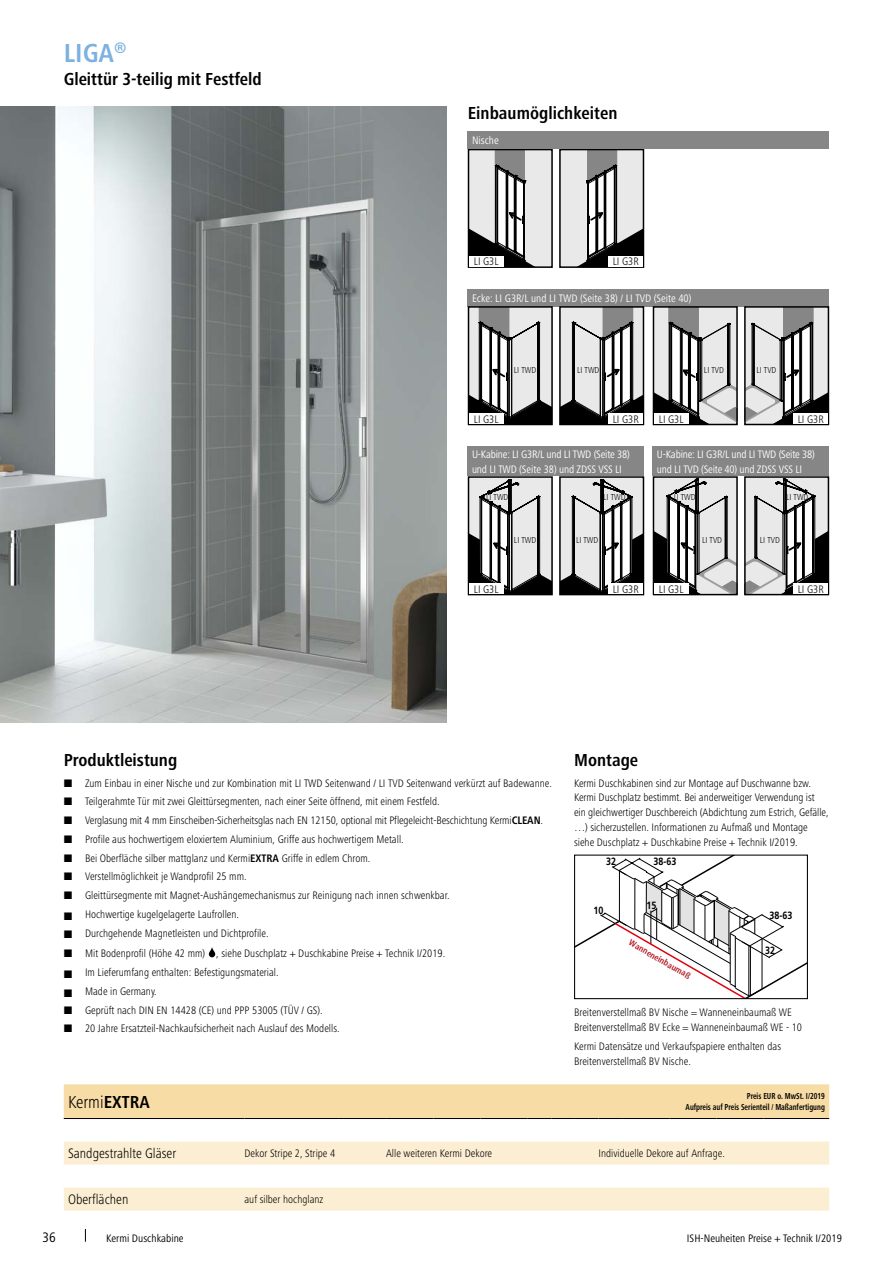
<style>
.page{position:relative;width:893px;height:1263px;background:#fff}
.page>*{position:absolute;margin:0;border:0;box-sizing:border-box;transform-origin:0 0}
.t1{font:700 condensed 27px "Frutiger Next LTW1 G";color:#7cb1e0}
.t2{font:700 condensed 18px "Frutiger Next LTW1 G";color:#000}
.t3{font:300 condensed 18px "Frutiger Next LTW1 G";color:#000}
.t4{font:300 condensed 14.25px "Frutiger Next LTW1 G";color:#000}
.t5{font:condensed 14.25px "Frutiger Next LTW1 G";color:#000}
.t6{font:300 condensed 11.25px/18.8px "Frutiger Next LTW1 G";color:#000}
.t7{font:condensed 11.25px/14.9px "Frutiger Next LTW1 G";letter-spacing:-.015em;color:#fff}
.t8{font:condensed 11.25px "Frutiger Next LTW1 G";color:#000}
.t9{font:700 10.5px "Frutiger LT Com";color:#000;scale:.85 1}
.t10{font:700 condensed 9px/10.6px "Frutiger Next LTW1 G";color:#000;text-align:right;scale:.85 1}
.t11{font:300 condensed 9px "Frutiger Next LTW1 G";color:#000}
.t12{font:700 condensed 9px "Frutiger Next LTW1 G";color:#b51b26}
.s1{font-weight:700}
</style>
<div class="page">
<svg style="left:85px;top:1229px;width:1px;height:13px"></svg>
<img style="left:0;top:106px;width:446px;height:617px">
<svg style="left:562px;top:152px;width:79px;height:113px"></svg>
<div style="left:559px;top:149px;width:85px;height:119px;border:2px solid #000"></div>
<div style="left:609px;top:256px;width:34px;height:10px;background:#fff"></div>
<svg style="left:471px;top:152px;width:79px;height:113px"></svg>
<div style="left:468px;top:149px;width:85px;height:119px;border:2px solid #000"></div>
<div style="left:469px;top:256px;width:34px;height:10px;background:#fff"></div>
<svg style="left:209px;top:947px;width:6px;height:10px"></svg>
<div style="left:468px;top:132px;width:361px;height:17px;background:#868686"></div>
<svg style="left:576px;top:856px;width:230px;height:141px"></svg>
<div style="left:574px;top:854px;width:234px;height:145px;border:1px solid #000"></div>
<div style="left:468px;top:289px;width:361px;height:17px;background:#868686"></div>
<svg style="left:562px;top:309px;width:79px;height:113px"></svg>
<div style="left:559px;top:306px;width:85px;height:119px;border:2px solid #000"></div>
<div style="left:609px;top:413px;width:34px;height:11px;background:#fff"></div>
<svg style="left:471px;top:309px;width:79px;height:113px"></svg>
<div style="left:468px;top:306px;width:85px;height:119px;border:2px solid #000"></div>
<div style="left:469px;top:413px;width:34px;height:11px;background:#fff"></div>
<svg style="left:747px;top:309px;width:79px;height:113px"></svg>
<div style="left:744px;top:306px;width:85px;height:119px;border:2px solid #000"></div>
<div style="left:794px;top:413px;width:34px;height:11px;background:#fff"></div>
<svg style="left:656px;top:309px;width:79px;height:113px"></svg>
<div style="left:653px;top:306px;width:85px;height:119px;border:2px solid #000"></div>
<div style="left:654px;top:413px;width:34px;height:11px;background:#fff"></div>
<div style="left:468px;top:446px;width:176px;height:30px;background:#868686"></div>
<svg style="left:562px;top:479px;width:79px;height:113px"></svg>
<div style="left:559px;top:476px;width:85px;height:119px;border:2px solid #000"></div>
<div style="left:609px;top:583px;width:34px;height:11px;background:#fff"></div>
<svg style="left:471px;top:479px;width:79px;height:113px"></svg>
<div style="left:468px;top:476px;width:85px;height:119px;border:2px solid #000"></div>
<div style="left:469px;top:583px;width:34px;height:11px;background:#fff"></div>
<svg style="left:747px;top:479px;width:79px;height:113px"></svg>
<div style="left:744px;top:476px;width:85px;height:119px;border:2px solid #000"></div>
<div style="left:794px;top:583px;width:34px;height:11px;background:#fff"></div>
<svg style="left:656px;top:479px;width:79px;height:113px"></svg>
<div style="left:653px;top:476px;width:85px;height:119px;border:2px solid #000"></div>
<div style="left:654px;top:583px;width:34px;height:11px;background:#fff"></div>
<div style="left:653px;top:446px;width:176px;height:30px;background:#868686"></div>
<svg style="left:64px;top:1141px;width:765px;height:70px;fill:#fceed3"></svg>
<div style="left:64px;top:1084px;width:765px;height:35px;background:#f8dca5"></div>
<hr style="left:622px;top:1118px;width:47px;height:1px;background:#000">
<hr style="left:669px;top:1118px;width:47px;height:1px;background:#000">
<hr style="left:716px;top:1118px;width:48px;height:1px;background:#000">
<hr style="left:764px;top:1118px;width:65px;height:1px;background:#000">
<h1 class="t1" style="left:64px;top:39px;width:64px">LIGA<sup>®</sup></h1>
<h2 class="t2" style="left:64px;top:70px;width:199px">Gleittür 3-teilig mit Festfeld</h2>
<h2 class="t2" style="left:468px;top:104px;width:151px">Einbaumöglichkeiten</h2>
<p class="t7" style="left:472px;top:134px;width:28px">Nische</p>
<p class="t6" style="left:474px;top:252px;width:26px">LI G3L</p>
<p class="t6" style="left:613px;top:252px;width:28px">LI G3R</p>
<p class="t7" style="left:472px;top:291px;width:221px">Ecke: LI G3R/L und LI TWD (Seite 38) / LI TVD (Seite 40)</p>
<p class="t11" style="left:514px;top:366px;width:24px">LI TWD</p>
<p class="t11" style="left:577px;top:366px;width:24px">LI TWD</p>
<p class="t11" style="left:704px;top:366px;width:21px">LI TVD</p>
<p class="t11" style="left:756px;top:366px;width:21px">LI TVD</p>
<p class="t6" style="left:474px;top:410px;width:26px">LI G3L</p>
<p class="t6" style="left:613px;top:410px;width:28px">LI G3R</p>
<p class="t6" style="left:659px;top:410px;width:26px">LI G3L</p>
<p class="t6" style="left:798px;top:410px;width:28px">LI G3R</p>
<p class="t7" style="left:472px;top:447px;width:159px">U-Kabine: LI G3R/L und LI TWD (Seite 38) und LI TWD (Seite 38) und ZDSS VSS LI</p>
<p class="t7" style="left:657px;top:447px;width:159px">U-Kabine: LI G3R/L und LI TWD (Seite 38) und LI TVD (Seite 40) und ZDSS VSS LI</p>
<p class="t11" style="left:486px;top:493px;width:24px">LI TWD</p>
<p class="t11" style="left:603px;top:493px;width:24px">LI TWD</p>
<p class="t11" style="left:674px;top:493px;width:23px">LI TWD</p>
<p class="t11" style="left:786px;top:493px;width:24px">LI TWD</p>
<p class="t11" style="left:702px;top:536px;width:21px">LI TVD</p>
<p class="t11" style="left:760px;top:536px;width:21px">LI TVD</p>
<p class="t11" style="left:514px;top:536px;width:24px">LI TWD</p>
<p class="t11" style="left:576px;top:536px;width:24px">LI TWD</p>
<p class="t6" style="left:474px;top:580px;width:26px">LI G3L</p>
<p class="t6" style="left:613px;top:580px;width:28px">LI G3R</p>
<p class="t6" style="left:659px;top:580px;width:26px">LI G3L</p>
<p class="t6" style="left:798px;top:580px;width:28px">LI G3R</p>
<h2 class="t2" style="left:64px;top:750px;width:115px">Produktleistung</h2>
<p class="t6" style="left:85px;top:774px;width:468px">Zum Einbau in einer Nische und zur Kombination mit LI TWD Seitenwand / LI TVD Seitenwand verkürzt auf Badewanne.<br>Teilgerahmte Tür mit zwei Gleittürsegmenten, nach einer Seite öffnend, mit einem Festfeld.<br>Verglasung mit 4 mm Einscheiben-Sicherheitsglas nach EN 12150, optional mit Pflegeleicht-Beschichtung Kermi<span class="s1">CLEAN</span>.<br>Profile aus hochwertigem eloxiertem Aluminium, Griffe aus hochwertigem Metall.<br>Bei Oberfläche silber mattglanz und Kermi<span class="s1">EXTRA</span> Griffe in edlem Chrom.<br>Verstellmöglichkeit je Wandprofil 25 mm.<br>Gleittürsegmente mit Magnet-Aushängemechanismus zur Reinigung nach innen schwenkbar.<br>Hochwertige kugelgelagerte Laufrollen.<br>Durchgehende Magnetleisten und Dichtprofile.</p>
<p class="t6" style="left:85px;top:944px;width:362px">Mit Bodenprofil (Höhe 42 mm) , siehe Duschplatz + Duschkabine Preise + Technik I/2019.<br>Im Lieferumfang enthalten: Befestigungsmaterial.<br>Made in Germany.<br>Geprüft nach DIN EN 14428 (CE) und PPP 53005 (TÜV / GS).<br>20 Jahre Ersatzteil-Nachkaufsicherheit nach Auslauf des Modells.</p>
<h2 class="t2" style="left:574px;top:750px;width:66px">Montage</h2>
<p class="t6" style="left:574px;top:776px;width:256px;line-height:14.9px">Kermi Duschkabinen sind zur Montage auf Duschwanne bzw.<br>Kermi Duschplatz bestimmt. Bei anderweitiger Verwendung ist ein gleichwertiger Duschbereich (Abdichtung zum Estrich, Gefälle, …) sicherzustellen. Informationen zu Aufmaß und Montage siehe Duschplatz + Duschkabine Preise + Technik I/2019.</p>
<p class="t9" style="left:606px;top:855px;width:13px">32</p>
<p class="t9" style="left:653px;top:855px;width:28px">38-63</p>
<p class="t9" style="left:647px;top:899px;width:13px">15</p>
<p class="t9" style="left:593px;top:904px;width:13px">10</p>
<p class="t9" style="left:769px;top:909px;width:28px">38-63</p>
<p class="t9" style="left:765px;top:944px;width:13px">32</p>
<p class="t12" style="left:632px;top:938px;width:71px;rotate:30deg">Wanneneinbaumaß</p>
<p class="t6" style="left:574px;top:1005px;width:230px;line-height:14.9px">Breitenverstellmaß BV Nische = Wanneneinbaumaß WE<br>Breitenverstellmaß BV Ecke = Wanneneinbaumaß WE - 10</p>
<p class="t6" style="left:574px;top:1039px;width:209px;line-height:14.9px">Kermi Datensätze und Verkaufspapiere enthalten das<br>Breitenverstellmaß BV Nische.</p>
<h2 class="t3" style="left:68px;top:1093px;width:83px">Kermi<span class="s1">EXTRA</span></h2>
<p class="t10" style="left:686px;top:1091px;width:165px">Preis EUR o. MwSt. I/2019<br>Aufpreis auf Preis Serienteil / Maßanfertigung</p>
<p class="t4" style="left:68px;top:1146px;width:110px">Sandgestrahlte Gläser</p>
<p class="t6" style="left:244px;top:1144px;width:92px">Dekor Stripe 2, Stripe 4</p>
<p class="t6" style="left:386px;top:1144px;width:108px">Alle weiteren Kermi Dekore</p>
<p class="t6" style="left:598px;top:1144px;width:128px">Individuelle Dekore auf Anfrage.</p>
<p class="t4" style="left:68px;top:1192px;width:62px">Oberflächen</p>
<p class="t6" style="left:244px;top:1190px;width:80px">auf silber hochglanz</p>
<p class="t5" style="left:43px;top:1231px;width:15px">36</p>
<p class="t8" style="left:106px;top:1233px;width:79px">Kermi Duschkabine</p>
<p class="t8" style="left:687px;top:1233px;width:156px">ISH-Neuheiten Preise + Technik I/2019</p>
</div>
